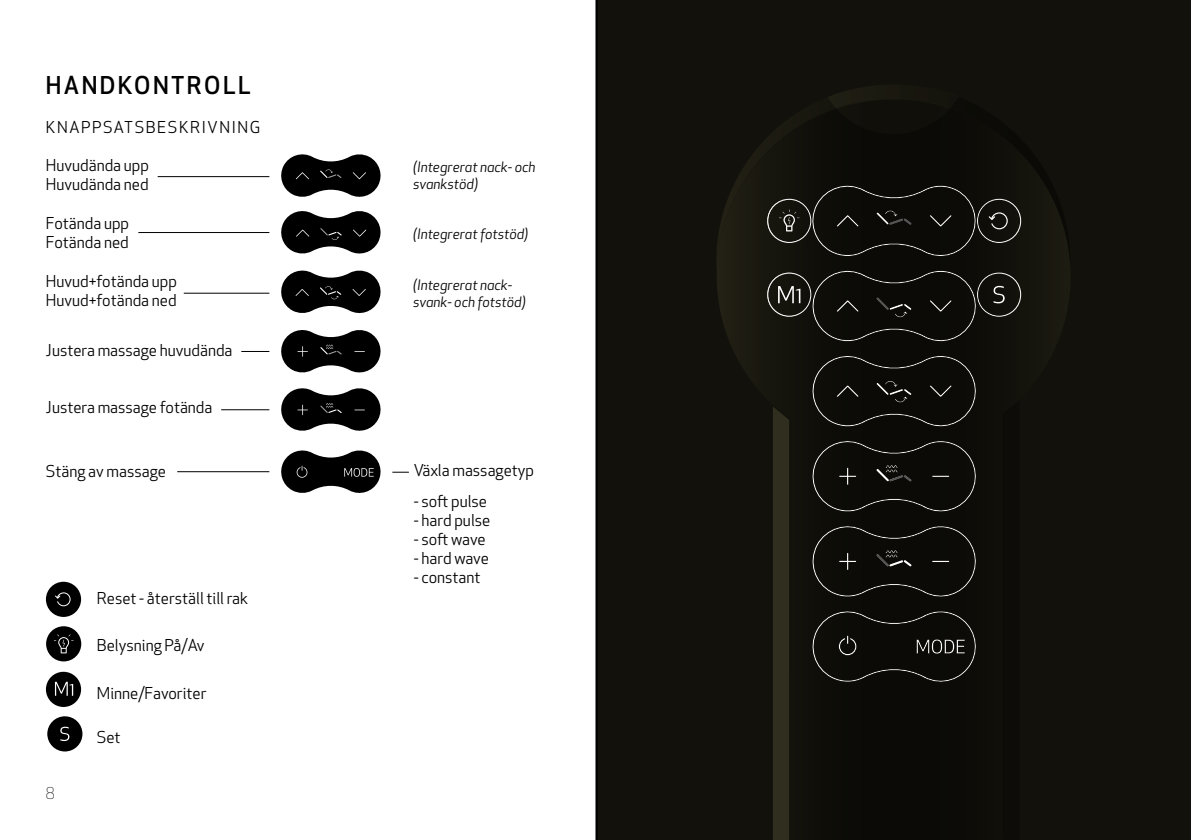
<style>
.page{position:relative;width:1191px;height:840px;background:#fff}
.page>*{position:absolute;margin:0;border:0;box-sizing:border-box;transform-origin:0 0}
.t1{font:500 24px "Apex New";letter-spacing:.1em;color:#000}
.t2{font:16px/19.2px "Apex New";color:#000}
.t3{font:16px "Apex New";letter-spacing:.1em;color:#000}
.t4{font:300 16px "Apex New";color:#000}
.t5{font:italic 14px/16.8px "Apex New";color:#000}
</style>
<div class="page">
<div style="left:46px;top:626px;width:35px;height:35px;background:#000;border-radius:50%"></div>
<svg style="left:281px;top:450px;width:100px;height:43px"></svg>
<svg style="left:281px;top:388px;width:100px;height:43px"></svg>
<svg style="left:281px;top:330px;width:100px;height:43px"></svg>
<svg style="left:281px;top:154px;width:100px;height:43px"></svg>
<svg style="left:281px;top:211px;width:100px;height:43px"></svg>
<svg style="left:281px;top:270px;width:100px;height:43px"></svg>
<hr style="left:177px;top:471px;width:92px;height:1px;background:#000">
<svg style="left:54px;top:634px;width:20px;height:19px"></svg>
<div style="left:46px;top:581px;width:35px;height:35px;background:#000;border-radius:50%"></div>
<svg style="left:55px;top:592px;width:16px;height:14px"></svg>
<div style="left:47px;top:716px;width:35px;height:35px;background:#000;border-radius:50%"></div>
<svg style="left:60px;top:726px;width:9px;height:14px"></svg>
<hr style="left:221px;top:409px;width:48px;height:1px;background:#000">
<svg style="left:241px;top:351px;width:28px;height:1px"></svg>
<hr style="left:184px;top:293px;width:85px;height:1px;background:#000">
<hr style="left:138px;top:232px;width:131px;height:1px;background:#000">
<hr style="left:158px;top:176px;width:111px;height:1px;background:#000">
<svg style="left:392px;top:471px;width:17px;height:1px"></svg>
<div style="left:595px;top:0;width:596px;height:839px;background:#12110b"></div>
<svg style="left:716px;top:271px;width:354px;height:568px;background:#13120d"></svg>
<div style="left:1003px;top:400px;width:16px;height:439px;background:#0d0c08"></div>
<svg style="left:716px;top:84px;width:354px;height:187px;background:#14130d"></svg>
<svg style="left:827px;top:84px;width:132px;height:50px;background:#12110a"></svg>
<svg style="left:807px;top:266px;width:174px;height:79px;background:#151410"></svg>
<svg style="left:807px;top:181px;width:173px;height:79px;background:#151410"></svg>
<svg style="left:807px;top:436px;width:174px;height:79px;background:#14130f"></svg>
<svg style="left:807px;top:521px;width:174px;height:79px;background:#14130f"></svg>
<div style="left:46px;top:671px;width:35px;height:35px;background:#000;border-radius:50%"></div>
<svg style="left:55px;top:681px;width:18px;height:14px"></svg>
<h1 class="t1" style="left:46px;top:69px;width:206px">HANDKONTROLL</h1>
<p class="t3" style="left:46px;top:117px;width:216px">KNAPPSATSBESKRIVNING</p>
<p class="t2" style="left:46px;top:156px;width:105px">Huvudända upp<br>Huvudända ned</p>
<p class="t2" style="left:46px;top:213px;width:85px">Fotända upp<br>Fotända ned</p>
<p class="t2" style="left:46px;top:271px;width:133px">Huvud+fotända upp<br>Huvud+fotända ned</p>
<p class="t2" style="left:46px;top:340px;width:188px">Justera massage huvudända</p>
<p class="t2" style="left:46px;top:397px;width:168px">Justera massage fotända</p>
<p class="t5" style="left:413px;top:158px;width:124px">(Integrerat nack- och svankstöd)</p>
<p class="t5" style="left:413px;top:226px;width:117px">(Integrerat fotstöd)</p>
<p class="t5" style="left:413px;top:276px;width:114px">(Integrerat nack&shy;svank- och fotstöd)</p>
<p class="t2" style="left:46px;top:461px;width:122px">Stäng av massage</p>
<p class="t2" style="left:414px;top:460px;width:122px">Växla massagetyp</p>
<p class="t2" style="left:414px;top:491px;width:75px">- soft pulse</p>
<p class="t2" style="left:414px;top:510px;width:78px">- hard pulse</p>
<p class="t2" style="left:414px;top:529px;width:73px">- soft wave</p>
<p class="t2" style="left:414px;top:548px;width:77px">- hard wave</p>
<p class="t2" style="left:414px;top:567px;width:68px">- constant</p>
<p class="t2" style="left:97px;top:588px;width:153px">Reset - återställ till rak</p>
<p class="t2" style="left:97px;top:635px;width:109px">Belysning På/Av</p>
<p class="t2" style="left:97px;top:683px;width:111px">Minne/Favoriter</p>
<p class="t2" style="left:97px;top:727px;width:25px">Set</p>
<p class="t4" style="left:46px;top:782px;width:10px">8</p>
</div>
